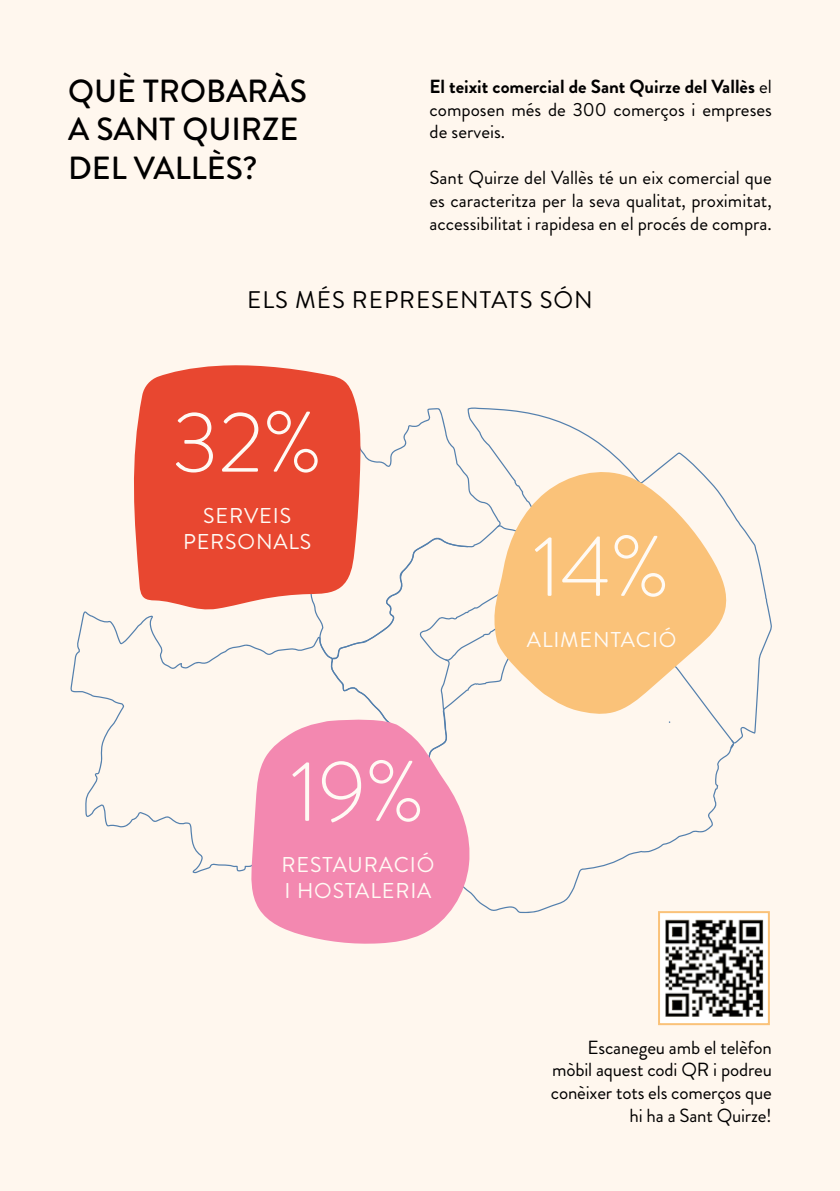
<style>
.page{position:relative;width:840px;height:1191px;background:#fff}
.page>*{position:absolute;margin:0;border:0;box-sizing:border-box;transform-origin:0 0}
.t1{font:300 85.8px "Brandon Grotesque";color:#fffaf4}
.t2{font:500 32px/38.4px "Brandon Grotesque";color:#000}
.t3{font:24px "Brandon Grotesque";letter-spacing:.04em;color:#000}
.t4{font:21.4px/25.8px "Brandon Grotesque";letter-spacing:.04em;color:#fffaf4;text-align:center}
.t5{font:19px/22.8px "Brandon Grotesque";letter-spacing:-.005em;color:#000;text-align:justify}
.s1{font-weight:700}
</style>
<div class="page">
<div style="left:0;top:0;width:839px;height:1191px;background:#fff7ee"></div>
<svg style="left:70px;top:611px;width:188px;height:262px"></svg>
<svg style="left:258px;top:408px;width:209px;height:250px"></svg>
<svg style="left:330px;top:524px;width:115px;height:194px"></svg>
<svg style="left:409px;top:612px;width:325px;height:301px"></svg>
<svg style="left:730px;top:744px;width:3px;height:4px"></svg>
<svg style="left:467px;top:407px;width:304px;height:336px"></svg>
<svg style="left:445px;top:493px;width:45px;height:168px"></svg>
<svg style="left:129px;top:365px;width:231px;height:247px;background:#ea5d47"></svg>
<svg style="left:490px;top:466px;width:238px;height:249px;fill:#fac279"></svg>
<svg style="left:250px;top:718px;width:222px;height:226px;fill:#f388b0"></svg>
<svg style="left:656px;top:910px;width:114px;height:116px;background:#a5a19b"></svg>
<h2 class="t2" style="left:68px;top:72px;width:240px">QUÈ TROBARÀS<br>A SANT QUIRZE<br>DEL VALLÈS?</h2>
<p class="t5" style="left:429px;top:75px;width:344px"><span class="s1">El teixit comercial de Sant Quirze del Vallès</span> el composen més de 300 comerços i empreses de serveis.</p>
<p class="t5" style="left:429px;top:166px;width:344px">Sant Quirze del Vallès té un eix comercial que es caracteritza per la seva qualitat, proximitat, accessibilitat i rapidesa en el procés de compra.</p>
<p class="t3" style="left:247px;top:283px;width:347px">ELS MÉS REPRESENTATS SÓN</p>
<h1 class="t1" style="left:172px;top:383px;width:152px">32%</h1>
<p class="t4" style="left:183px;top:503px;width:130px">SERVEIS<br>PERSONALS</p>
<h1 class="t1" style="left:291px;top:732px;width:135px">19%</h1>
<p class="t4" style="left:281px;top:852px;width:154px;text-align:left">RESTAURACIÓ<br>I HOSTALERIA</p>
<h1 class="t1" style="left:533px;top:508px;width:138px">14%</h1>
<p class="t4" style="left:526px;top:627px;width:151px">ALIMENTACIÓ</p>
<p class="t5" style="left:550px;top:1036px;width:222px;text-align:right">Escanegeu amb el telèfon mòbil aquest codi QR i podreu conèixer tots els comerços que hi ha a Sant Quirze!</p>
</div>
